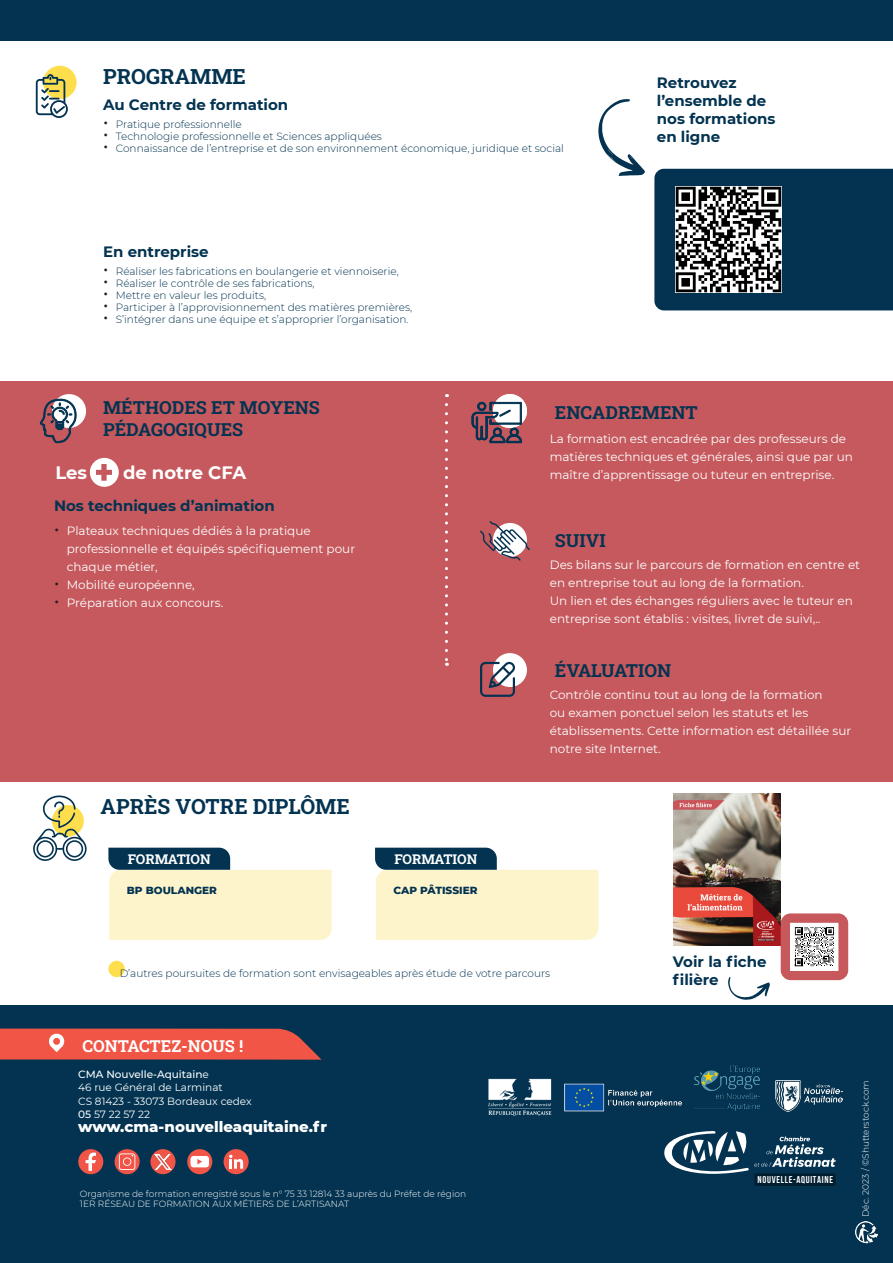
<style>
.page{position:relative;width:893px;height:1263px;background:#fff}
.page>*{position:absolute;margin:0;border:0;box-sizing:border-box;transform-origin:0 0}
._8_FILETS_SOUS_TITRES{font:21px "Roboto Slab";color:#033351}
.TITRES{font:18px "Roboto Slab";color:#033351}
.t1{font:700 18px "Montserrat";color:#fff}
.TITRES-2{font:16.5px "Roboto Slab";color:#fff}
.Texte_lieu_de_formation{font:700 15px/18px "Montserrat";color:#033351}
.Texte_intro{font:800 15px "Montserrat";color:#fff}
.Categories_produits{font:13.5px "Roboto Slab";color:#fff}
.Texte_intro-2{font:12px/18px "Montserrat";color:#fff}
.Texte_lieu_de_formation-2{font:300 10.5px "Montserrat";color:#033351}
.Texte_intro-3{font:10.5px/13.5px "Montserrat";color:#fff}
.Noms_produits{font:800 10.5px "Montserrat";color:#033351}
.t2{font:700 9.9px "Bebas Neue";letter-spacing:.07em;color:#fff}
.Texte_intro-4{font:300 9px "Montserrat";color:#fff}
.s1{font-weight:400;font-size:18px;color:#231f20}
.s2{font-size:18px;color:#231f20}
.s3{font-weight:500}
</style>
<div class="page">
<img style="left:673px;top:793px;width:108px;height:152px">
<div style="left:0;top:1005px;width:893px;height:258px;background:#033351"></div>
<div style="left:108px;top:961px;width:17px;height:16px;background:#ffde4e;border-radius:50%"></div>
<div style="left:0;top:381px;width:893px;height:400px;background:#c5595d"></div>
<div style="left:654px;top:169px;width:239px;height:141px;background:#033351"></div>
<img style="left:675px;top:187px;width:106px;height:106px">
<div style="left:43px;top:66px;width:34px;height:33px;background:#ffde4e;border-radius:50%"></div>
<svg style="left:33px;top:795px;width:54px;height:66px"></svg>
<svg style="left:445px;top:404px;width:3px;height:262px"></svg>
<svg style="left:36px;top:74px;width:32px;height:44px"></svg>
<div style="left:0;top:0;width:893px;height:40px;background:#033351"></div>
<div style="left:52px;top:394px;width:34px;height:34px;background:#fff;border-radius:50%"></div>
<svg style="left:40px;top:399px;width:37px;height:45px"></svg>
<div style="left:493px;top:653px;width:34px;height:34px;background:#fff;border-radius:50%"></div>
<svg style="left:480px;top:662px;width:35px;height:35px"></svg>
<div style="left:781px;top:913px;width:67px;height:67px;background:#c7595d;border-radius:10px"></div>
<svg style="left:790px;top:923px;width:48px;height:48px;background:#c5c5c5"></svg>
<svg style="left:728px;top:977px;width:42px;height:23px"></svg>
<svg style="left:90px;top:458px;width:29px;height:29px"></svg>
<svg style="left:108px;top:848px;width:224px;height:92px;background:#dedcc1"></svg>
<svg style="left:480px;top:521px;width:50px;height:40px"></svg>
<div style="left:754px;top:1173px;width:82px;height:13px;background:#011e31;border-radius:2px"></div>
<svg style="left:664px;top:1131px;width:172px;height:43px"></svg>
<img style="left:855px;top:1221px;width:23px;height:22px">
<svg style="left:598px;top:99px;width:47px;height:77px"></svg>
<svg style="left:0;top:1028px;width:322px;height:32px;background:#dc5448"></svg>
<img style="left:694px;top:1065px;width:66px;height:46px">
<img style="left:564px;top:1083px;width:118px;height:29px">
<img style="left:775px;top:1080px;width:67px;height:31px">
<img style="left:488px;top:1078px;width:64px;height:38px">
<svg style="left:493px;top:394px;width:34px;height:34px"></svg>
<svg style="left:471px;top:402px;width:51px;height:41px"></svg>
<svg style="left:375px;top:848px;width:223px;height:92px;background:#dedcc1"></svg>
<svg style="left:150px;top:1149px;width:26px;height:25px"></svg>
<svg style="left:156px;top:1169px;width:14px;height:1px"></svg>
<img style="left:155px;top:1154px;width:16px;height:15px">
<div style="left:78px;top:1149px;width:25px;height:25px;background:#f05547;border-radius:13px"></div>
<svg style="left:86px;top:1152px;width:10px;height:19px"></svg>
<svg style="left:115px;top:1149px;width:25px;height:25px"></svg>
<svg style="left:119px;top:1153px;width:16px;height:17px"></svg>
<div style="left:224px;top:1149px;width:25px;height:25px;background:#f05547;border-radius:13px"></div>
<svg style="left:229px;top:1155px;width:14px;height:14px"></svg>
<svg style="left:187px;top:1149px;width:25px;height:25px"></svg>
<div style="left:191px;top:1156px;width:18px;height:11px;background:#fff;border-radius:3px"></div>
<svg style="left:197px;top:1159px;width:5px;height:5px"></svg>
<p class="_8_FILETS_SOUS_TITRES" style="left:103px;top:62px;width:144px">PROGRAMME</p>
<p class="Texte_lieu_de_formation" style="left:103px;top:95px;width:187px">Au Centre de formation</p>
<p class="Texte_lieu_de_formation-2" style="left:103px;top:117px;width:140px"><span class="s1">•</span> Pratique professionnelle</p>
<p class="Texte_lieu_de_formation-2" style="left:103px;top:129px;width:280px"><span class="s1">•</span> Technologie professionnelle et Sciences appliquées</p>
<p class="Texte_lieu_de_formation-2" style="left:103px;top:141px;width:462px"><span class="s1">•</span> Connaissance de l’entreprise et de son environnement économique, juridique et social</p>
<p class="Texte_lieu_de_formation" style="left:103px;top:242px;width:107px">En entreprise</p>
<p class="Texte_lieu_de_formation-2" style="left:103px;top:264px;width:297px"><span class="s1">•</span> Réaliser les fabrications en boulangerie et viennoiserie,</p>
<p class="Texte_lieu_de_formation-2" style="left:103px;top:276px;width:213px"><span class="s1">•</span> Réaliser le contrôle de ses fabrications,</p>
<p class="Texte_lieu_de_formation-2" style="left:103px;top:288px;width:165px"><span class="s1">•</span> Mettre en valeur les produits,</p>
<p class="Texte_lieu_de_formation-2" style="left:103px;top:300px;width:311px"><span class="s1">•</span> Participer à l’approvisionnement des matières premières,</p>
<p class="Texte_lieu_de_formation-2" style="left:103px;top:312px;width:307px"><span class="s1">•</span> S’intégrer dans une équipe et s’approprier l’organisation.</p>
<p class="Texte_lieu_de_formation" style="left:657px;top:73px;width:120px">Retrouvez l’ensemble de nos formations en ligne</p>
<p class="TITRES" style="left:103px;top:395px;width:218px">MÉTHODES ET MOYENS</p>
<p class="TITRES" style="left:555px;top:400px;width:144px">ENCADREMENT</p>
<p class="TITRES" style="left:103px;top:417px;width:142px">PÉDAGOGIQUES</p>
<p class="Texte_intro-2" style="left:550px;top:430px;width:305px">La formation est encadrée par des professeurs de matières techniques et générales, ainsi que par un maître d’apprentissage ou tuteur en entreprise.</p>
<p class="t1" style="left:55px;top:460px;width:33px">Les</p>
<p class="t1" style="left:123px;top:460px;width:125px">de notre CFA</p>
<p class="Texte_lieu_de_formation" style="left:54px;top:496px;width:222px">Nos techniques d’animation</p>
<p class="Texte_intro-2" style="left:67px;top:522px;width:290px;text-indent:-13px"><span class="s2">•</span> Plateaux techniques dédiés à la pratique professionnelle et équipés spécifiquement pour chaque métier,</p>
<p class="Texte_intro-2" style="left:54px;top:576px;width:142px"><span class="s2">•</span> Mobilité européenne,</p>
<p class="Texte_intro-2" style="left:54px;top:594px;width:171px"><span class="s2">•</span> Préparation aux concours.</p>
<p class="_8_FILETS_SOUS_TITRES" style="left:101px;top:792px;width:251px">APRÈS VOTRE DIPLÔME</p>
<p class="Categories_produits" style="left:128px;top:850px;width:84px">FORMATION</p>
<p class="Noms_produits" style="left:127px;top:882px;width:92px">BP BOULANGER</p>
<p class="Categories_produits" style="left:394px;top:850px;width:84px">FORMATION</p>
<p class="Noms_produits" style="left:393px;top:882px;width:86px">CAP PÂTISSIER</p>
<p class="TITRES" style="left:555px;top:528px;width:52px">SUIVI</p>
<p class="Texte_intro-2" style="left:550px;top:555px;width:312px">Des bilans sur le parcours de formation en centre et en entreprise tout au long de la formation.<br>Un lien et des échanges réguliers avec le tuteur en entreprise sont établis : visites, livret de suivi,..</p>
<p class="TITRES" style="left:555px;top:658px;width:118px">ÉVALUATION</p>
<p class="Texte_intro-2" style="left:550px;top:686px;width:303px">Contrôle continu tout au long de la formation<br>ou examen ponctuel selon les statuts et les établissements. Cette information est détaillée sur notre site Internet.</p>
<p class="Texte_lieu_de_formation-2" style="left:120px;top:967px;width:432px">D’autres poursuites de formation sont envisageables après étude de votre parcours</p>
<p class="TITRES-2" style="left:83px;top:1034px;width:162px">CONTACTEZ-NOUS !</p>
<p class="Texte_intro-3" style="left:78px;top:1067px;width:175px"><span class="s3">CMA Nouvelle-Aquitain</span>e<br>46 rue Général de Larminat<br>CS 81423 - 33073 Bordeaux cedex<br><span class="s3">05</span> 57 22 57 22</p>
<p class="Texte_intro" style="left:78px;top:1115px;width:250px">www.cma-nouvelleaquitaine.fr</p>
<p class="Texte_intro-4" style="left:80px;top:1187px;width:388px">Organisme de formation enregistré sous le n° 75 33 12814 33 auprès du Préfet de région</p>
<p class="Texte_intro-4" style="left:80px;top:1198px;width:271px">1ER RÉSEAU DE FORMATION AUX MÉTIERS DE L’ARTISANAT</p>
<p class="Texte_lieu_de_formation" style="left:673px;top:951px;width:95px">Voir la fiche filière</p>
<p class="t2" style="left:758px;top:1174px;width:77px">NOUVELLE-AQUITAINE</p>
<p class="Texte_intro-4" style="left:860px;top:1217px;width:138px;rotate:-90deg">Déc. 2023 / ©Shutterstock.com</p>
</div>
